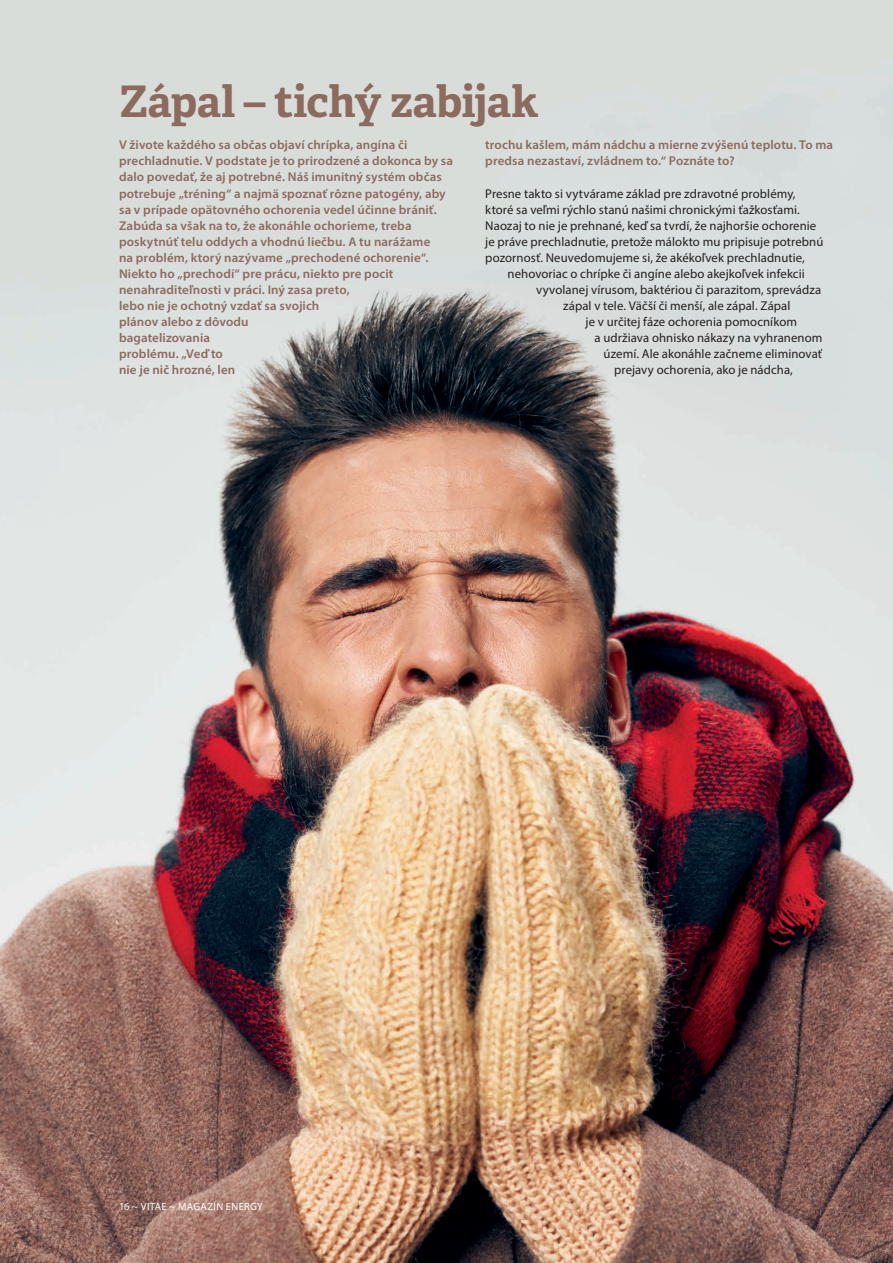
<style>
.page{position:relative;width:893px;height:1263px;background:#fff}
.page>*{position:absolute;margin:0;border:0;box-sizing:border-box;transform-origin:0 0}
.t1{font:700 43.5px "Adelle Basic";letter-spacing:-.015em;color:#8d6a5e}
.t2{font:600 12.75px/16px "Myriad Pro";letter-spacing:.01em;color:#8d6a5e}
.t3{font:12.75px/16px "Myriad Pro";letter-spacing:.005em;color:#231f20}
.t4{font:10.5px "Myriad Pro";letter-spacing:.03em;color:#fff}
</style>
<div class="page">
<img style="left:0;top:0;width:893px;height:1263px">
<h1 class="t1" style="left:119px;top:74px;width:421px">Zápal – tichý zabijak</h1>
<p class="t2" style="left:119px;top:137px;width:336px">V živote každého sa občas objaví chrípka, angína či prechladnutie. V podstate je to prirodzené a dokonca by sa dalo povedať, že aj potrebné. Náš imunitný systém občas potrebuje „tréning“ a najmä spoznať rôzne patogény, aby sa v prípade opätovného ochorenia vedel účinne brániť.<br>Zabúda sa však na to, že akonáhle ochorieme, treba poskytnúť telu oddych a vhodnú liečbu. A tu narážame<br>na problém, ktorý nazývame „prechodené ochorenie“.<br>Niekto ho „prechodí“ pre prácu, niekto pre pocit nenahraditeľnosti v práci. Iný zasa preto,<br>lebo nie je ochotný vzdať sa svojich<br>plánov alebo z dôvodu<br>bagatelizovania<br>problému. „Veď to<br>nie je nič hrozné, len</p>
<p class="t2" style="left:485px;top:137px;width:349px">trochu kašlem, mám nádchu a mierne zvýšenú teplotu. To ma predsa nezastaví, zvládnem to.“ Poznáte to?</p>
<p class="t3" style="left:485px;top:185px;width:340px">Presne takto si vytvárame základ pre zdravotné problémy, ktoré sa veľmi rýchlo stanú našimi chronickými ťažkosťami.<br>Naozaj to nie je prehnané, keď sa tvrdí, že najhoršie ochorenie je práve prechladnutie, pretože málokto mu pripisuje potrebnú pozornosť. Neuvedomujeme si, že akékoľvek prechladnutie,</p>
<p class="t3" style="left:508px;top:265px;width:299px">nehovoriac o chrípke či angíne alebo akejkoľvek infekcii</p>
<p class="t3" style="left:536px;top:281px;width:287px">vyvolanej vírusom, baktériou či parazitom, sprevádza</p>
<p class="t3" style="left:563px;top:297px;width:229px">zápal v tele. Väčší či menší, ale zápal. Zápal</p>
<p class="t3" style="left:586px;top:314px;width:213px">je v určitej fáze ochorenia pomocníkom</p>
<p class="t3" style="left:595px;top:330px;width:229px">a udržiava ohnisko nákazy na vyhranenom</p>
<p class="t3" style="left:604px;top:346px;width:220px">území. Ale akonáhle začneme eliminovať</p>
<p class="t3" style="left:614px;top:362px;width:180px">prejavy ochorenia, ako je nádcha,</p>
<p class="t4" style="left:119px;top:1200px;width:145px">16 ~ VITAE ~ MAGAZÍN ENERGY</p>
</div>
